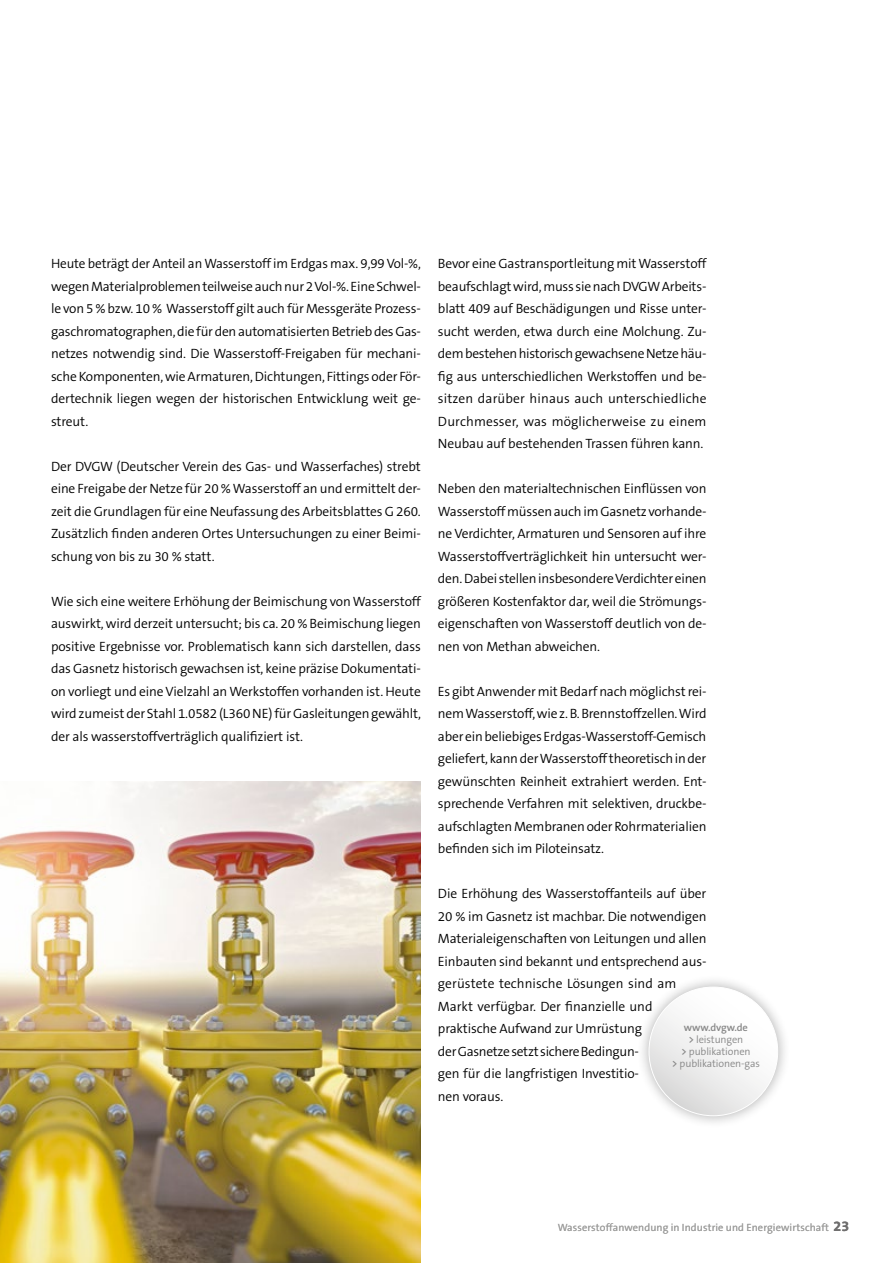
<style>
.page{position:relative;width:893px;height:1263px;background:#fff}
.page>*{position:absolute;margin:0;border:0;box-sizing:border-box;transform-origin:0 0}
.Fließtext{font:300 13.5px/22.5px "The Sans B4";letter-spacing:-.01em;color:#000;text-align:justify}
.HeadFließ{font:300 10.5px "The Sans B4";letter-spacing:.01em;color:#9d9d9c}
.www_Pfad{font:300 10.5px "The Sans B4";letter-spacing:-.01em;color:#878787}
.www_Pfad-2{font:600 10.5px "The Sans B6";letter-spacing:-.01em;color:#878787}
.s1{font-family:"The Sans B6";font-weight:600}
.s2{font-family:"The Sans B7";font-weight:700;font-size:14.25px;color:#706f6f}
</style>
<div class="page">
<img style="left:0;top:782px;width:421px;height:481px">
<div style="left:636px;top:974px;width:154px;height:155px;background:#000;opacity:.32"></div>
<svg style="left:649px;top:987px;width:129px;height:129px"></svg>
<p class="Fließtext" style="left:51px;top:253px;width:371px">Heute beträgt der Anteil an Wasserstoff im Erdgas max. 9,99 Vol-%, wegen Materialproblemen teilweise auch nur 2 Vol-%. Eine Schwel&shy;le von 5 % bzw. 10 % Wasserstoff gilt auch für Messgeräte Prozess&shy;gaschromatographen, die für den automatisierten Betrieb des Gas&shy;netzes notwendig sind. Die Wasserstoff-Freigaben für mechani&shy;sche Komponenten, wie Armaturen, Dichtungen, Fittings oder För&shy;dertechnik liegen wegen der historischen Entwicklung weit ge&shy;streut.</p>
<p class="Fließtext" style="left:51px;top:455px;width:371px">Der DVGW (Deutscher Verein des Gas- und Wasserfaches) strebt eine Freigabe der Netze für 20 % Wasserstoff an und ermittelt der&shy;zeit die Grundlagen für eine Neufassung des Arbeitsblattes G 260.<br>Zusätzlich finden anderen Ortes Untersuchungen zu einer Beimi&shy;schung von bis zu 30 % statt.</p>
<p class="Fließtext" style="left:51px;top:590px;width:371px">Wie sich eine weitere Erhöhung der Beimischung von Wasserstoff auswirkt, wird derzeit untersucht; bis ca. 20 % Beimischung liegen positive Ergebnisse vor. Problematisch kann sich darstellen, dass das Gasnetz historisch gewachsen ist, keine präzise Dokumentati&shy;on vorliegt und eine Vielzahl an Werkstoffen vorhanden ist. Heute wird zumeist der Stahl 1.0582 (L360 NE) für Gasleitungen gewählt, der als wasserstoffverträglich qualifiziert ist.</p>
<p class="Fließtext" style="left:438px;top:253px;width:270px">Bevor eine Gastransportleitung mit Wasserstoff beaufschlagt wird, muss sie nach DVGW Arbeits&shy;blatt 409 auf Beschädigungen und Risse unter&shy;sucht werden, etwa durch eine Molchung. Zu&shy;dem bestehen historisch gewachsene Netze häu&shy;fig aus unterschiedlichen Werkstoffen und be&shy;sitzen darüber hinaus auch unterschiedliche Durchmesser, was möglicherweise zu einem Neubau auf bestehenden Trassen führen kann.</p>
<p class="Fließtext" style="left:438px;top:478px;width:270px">Neben den materialtechnischen Einflüssen von Wasserstoff müssen auch im Gasnetz vorhande&shy;ne Verdichter, Armaturen und Sensoren auf ihre Wasserstoffverträglichkeit hin untersucht wer&shy;den. Dabei stellen insbesondere Verdichter einen größeren Kostenfaktor dar, weil die Strömungs&shy;eigenschaften von Wasserstoff deutlich von de&shy;nen von Methan abweichen.</p>
<p class="Fließtext" style="left:438px;top:680px;width:270px">Es gibt Anwender mit Bedarf nach möglichst rei&shy;nem Wasserstoff, wie z. B. Brennstoffzellen. Wird aber ein beliebiges Erdgas-Wasserstoff-Gemisch geliefert, kann der Wasserstoff theoretisch in der gewünschten Reinheit extrahiert werden. Ent&shy;sprechende Verfahren mit selektiven, druckbe&shy;aufschlagten Membranen oder Rohrmaterialien befinden sich im Piloteinsatz.</p>
<p class="Fließtext" style="left:438px;top:883px;width:270px;text-align:left">Die Erhöhung des Wasserstoffanteils auf über 20 % im Gasnetz ist machbar. Die notwendigen Materialeigenschaften von Leitungen und allen Einbauten sind bekannt und entsprechend aus&shy;gerüstete technische Lösungen sind am Markt verfügbar. Der finanzielle und praktische Aufwand zur Umrüstung<br>der Gasnetze setzt sichere Bedingun-<br>gen für die langfristigen Investitio-<br>nen voraus.</p>
<p class="www_Pfad-2" style="left:684px;top:1022px;width:66px">www.dvgw.de</p>
<p class="www_Pfad" style="left:688px;top:1034px;width:57px"><span class="s1">&gt;</span> leistungen</p>
<p class="www_Pfad" style="left:681px;top:1046px;width:71px"><span class="s1">&gt;</span> publikationen</p>
<p class="www_Pfad" style="left:672px;top:1058px;width:90px"><span class="s1">&gt;</span> publikationen-gas</p>
<p class="HeadFließ" style="left:558px;top:1222px;width:293px">Wasserstoffanwendung in Industrie und Energiewirtschaft <span class="s2">23</span></p>
</div>
